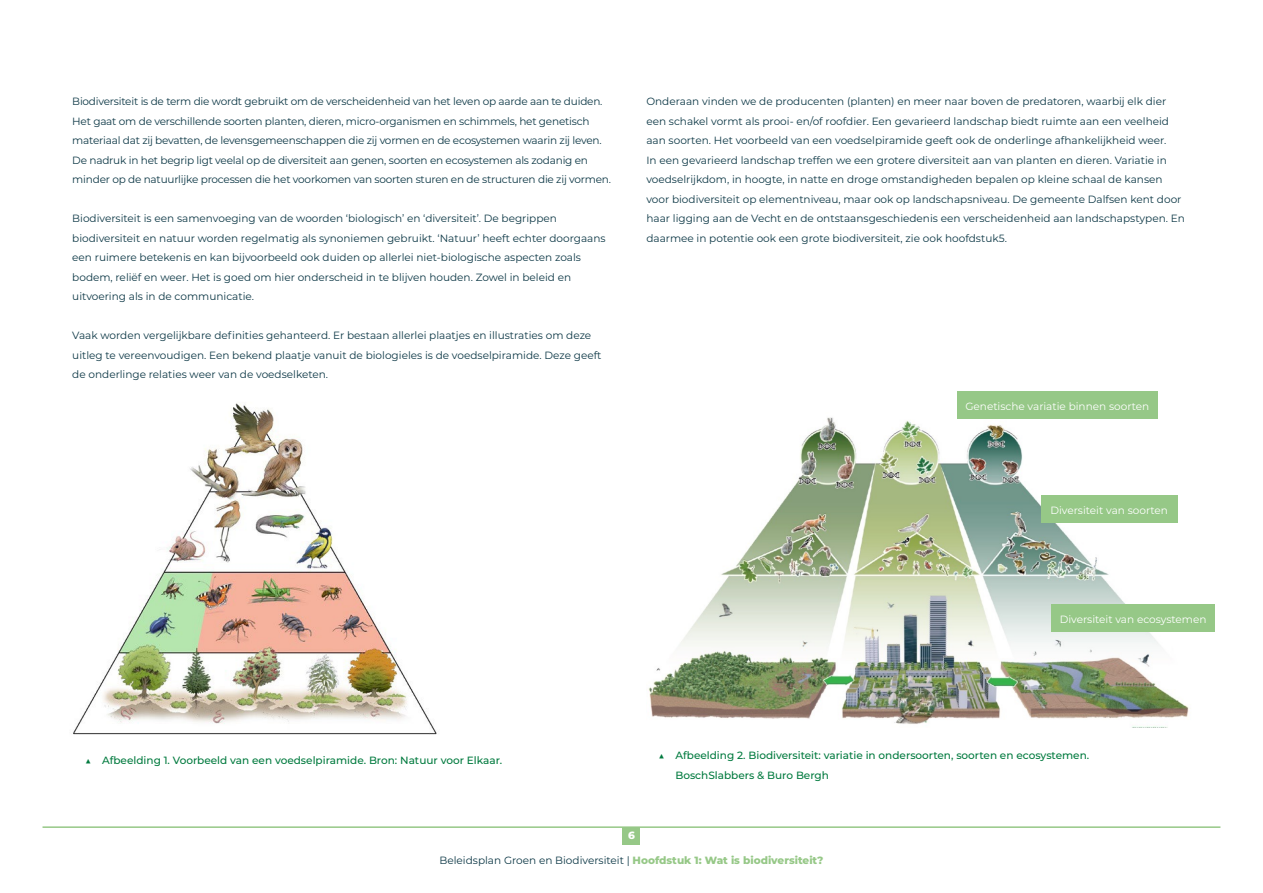
<style>
.page{position:relative;width:1263px;height:893px;background:#fff}
.page>*{position:absolute;margin:0;border:0;box-sizing:border-box;transform-origin:0 0}
.t1{font:10.5px/19.5px "Montserrat";color:#0d3846}
.t2{font:10.5px/19.5px "Montserrat";letter-spacing:-.02em;color:#0d3846}
.t3{font:500 10.5px/19.5px "Montserrat";color:#007a3e}
.t4{font:10.5px "Montserrat";color:#fff}
.t5{font:800 10.5px "Montserrat";color:#fff}
.s1{font-weight:400}
.s2{font-weight:800;color:#96c887}
</style>
<div class="page">
<div style="left:623px;top:827px;width:17px;height:17px;background:#96c887"></div>
<hr style="left:43px;top:826px;width:1177px;height:2px;background:#96c887">
<img style="left:73px;top:403px;width:364px;height:332px">
<img style="left:648px;top:417px;width:545px;height:310px">
<div style="left:1051px;top:605px;width:164px;height:27px;background:#96c887"></div>
<div style="left:1042px;top:495px;width:136px;height:27px;background:#96c887"></div>
<div style="left:957px;top:391px;width:201px;height:27px;background:#96c887"></div>
<p class="t2" style="left:72px;top:91px;width:540px">Biodiversiteit is de term die wordt gebruikt om de verscheidenheid van het leven op aarde aan te duiden.<br>Het gaat om de verschillende soorten planten, dieren, micro-organismen en schimmels, het genetisch materiaal dat zij bevatten, de levensgemeenschappen die zij vormen en de ecosystemen waarin zij leven.<br>De nadruk in het begrip ligt veelal op de diversiteit aan genen, soorten en ecosystemen als zodanig en minder op de natuurlijke processen die het voorkomen van soorten sturen en de structuren die zij vormen.</p>
<p class="t1" style="left:72px;top:208px;width:535px">Biodiversiteit is een samenvoeging van de woorden ‘biologisch’ en ‘diversiteit’. De begrippen biodiversiteit en natuur worden regelmatig als synoniemen gebruikt. ‘Natuur’ heeft echter doorgaans een ruimere betekenis en kan bijvoorbeeld ook duiden op allerlei niet-biologische aspecten zoals bodem, reliëf en weer. Het is goed om hier onderscheid in te blijven houden. Zowel in beleid en uitvoering als in de communicatie.</p>
<p class="t1" style="left:72px;top:325px;width:531px">Vaak worden vergelijkbare definities gehanteerd. Er bestaan allerlei plaatjes en illustraties om deze uitleg te vereenvoudigen. Een bekend plaatje vanuit de biologieles is de voedselpiramide. Deze geeft de onderlinge relaties weer van de voedselketen.</p>
<p class="t1" style="left:646px;top:91px;width:540px">Onderaan vinden we de producenten (planten) en meer naar boven de predatoren, waarbij elk dier een schakel vormt als prooi- en/of roofdier. Een gevarieerd landschap biedt ruimte aan een veelheid aan soorten. Het voorbeeld van een voedselpiramide geeft ook de onderlinge afhankelijkheid weer.<br>In een gevarieerd landschap treffen we een grotere diversiteit aan van planten en dieren. Variatie in voedselrijkdom, in hoogte, in natte en droge omstandigheden bepalen op kleine schaal de kansen voor biodiversiteit op elementniveau, maar ook op landschapsniveau. De gemeente Dalfsen kent door haar ligging aan de Vecht en de ontstaansgeschiedenis een verscheidenheid aan landschapstypen. En daarmee in potentie ook een grote biodiversiteit, zie ook hoofdstuk5.</p>
<p class="t4" style="left:965px;top:399px;width:185px">Genetische variatie binnen soorten</p>
<p class="t4" style="left:1050px;top:503px;width:119px">Diversiteit van soorten</p>
<p class="t4" style="left:1060px;top:612px;width:148px">Diversiteit van ecosystemen</p>
<p class="t3" style="left:85px;top:750px;width:419px"><span class="s1">▲</span> Afbeelding 1. Voorbeeld van een voedselpiramide. Bron: Natuur voor Elkaar.</p>
<p class="t3" style="left:675px;top:745px;width:415px;text-indent:-17px"><span class="s1">▲</span> Afbeelding 2. Biodiversiteit: variatie in ondersoorten, soorten en ecosystemen.<br>BoschSlabbers &amp; Buro Bergh</p>
<p class="t5" style="left:628px;top:828px;width:8px">6</p>
<p class="t1" style="left:439px;top:850px;width:385px">Beleidsplan Groen en Biodiversiteit | <span class="s2">Hoofdstuk 1: Wat is biodiversiteit?</span></p>
</div>
